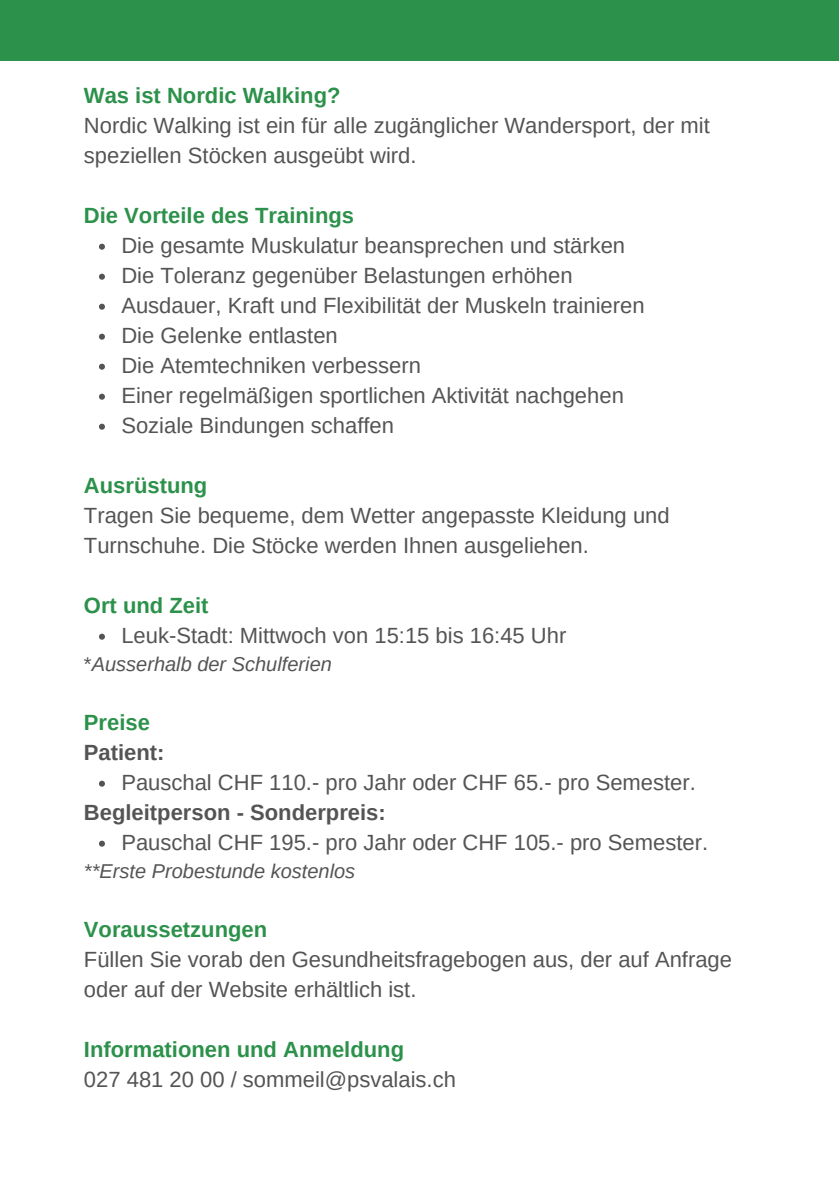
<style>
.page{position:relative;width:839px;height:1191px;background:#fff}
.page>*{position:absolute;margin:0;border:0;box-sizing:border-box;transform-origin:0 0}
.t1{font:22px/30px "Arimo";color:#545454}
.t2{font:700 22px "Arimo";color:#2c914a}
.t3{font:700 22px/30px "Arimo";color:#545454}
.t4{font:italic 20px "Arimo";color:#545454}
.s1{font-style:normal}
.s2{color:#2c914a}
</style>
<div class="page">
<div style="left:0;top:0;width:838px;height:61px;background:#2c914a"></div>
<svg style="left:99px;top:244px;width:6px;height:6px"></svg>
<svg style="left:99px;top:274px;width:6px;height:6px"></svg>
<svg style="left:99px;top:304px;width:6px;height:6px"></svg>
<svg style="left:99px;top:334px;width:6px;height:6px"></svg>
<svg style="left:99px;top:364px;width:6px;height:6px"></svg>
<svg style="left:99px;top:394px;width:6px;height:6px"></svg>
<svg style="left:99px;top:424px;width:6px;height:6px"></svg>
<svg style="left:99px;top:634px;width:6px;height:6px"></svg>
<svg style="left:99px;top:781px;width:6px;height:6px"></svg>
<svg style="left:99px;top:841px;width:6px;height:6px"></svg>
<p class="t2" style="left:84px;top:83px;width:258px">Was ist Nordic Walking?</p>
<p class="t1" style="left:84px;top:110px;width:627px">Nordic Walking ist ein für alle zugänglicher Wandersport, der mit speziellen Stöcken ausgeübt wird.</p>
<h1 class="t2" style="left:84px;top:203px;width:271px">Die Vorteile des Trainings</h1>
<p class="t1" style="left:121px;top:230px;width:505px">Die gesamte Muskulatur beansprechen und stärken</p>
<p class="t1" style="left:121px;top:260px;width:453px">Die Toleranz gegenüber Belastungen erhöhen</p>
<p class="t1" style="left:121px;top:290px;width:524px">Ausdauer, Kraft und Flexibilität der Muskeln trainieren</p>
<p class="t1" style="left:121px;top:320px;width:218px">Die Gelenke entlasten</p>
<p class="t1" style="left:121px;top:350px;width:301px">Die Atemtechniken verbessern</p>
<p class="t1" style="left:121px;top:380px;width:504px">Einer regelmäßigen sportlichen Aktivität nachgehen</p>
<p class="t1" style="left:121px;top:410px;width:274px">Soziale Bindungen schaffen</p>
<p class="t2" style="left:84px;top:473px;width:125px">Ausrüstung</p>
<p class="t1" style="left:84px;top:500px;width:587px">Tragen Sie bequeme, dem Wetter angepasste Kleidung und<br>Turnschuhe. Die Stöcke werden Ihnen ausgeliehen.</p>
<h1 class="t2" style="left:84px;top:593px;width:126px">Ort und Zeit</h1>
<p class="t1" style="left:121px;top:620px;width:446px">Leuk-Stadt: Mittwoch von 15:15 bis 16:45 Uhr</p>
<p class="t4" style="left:84px;top:653px;width:249px"><span class="s1">*</span>Ausserhalb der Schulferien</p>
<h1 class="t3" style="left:84px;top:707px;width:82px"><span class="s2">Preise<br></span>Patient:</h1>
<p class="t1" style="left:121px;top:767px;width:576px">Pauschal CHF 110.- pro Jahr oder CHF 65.- pro Semester.</p>
<h1 class="t3" style="left:84px;top:797px;width:303px">Begleitperson - Sonderpreis:</h1>
<p class="t1" style="left:121px;top:827px;width:588px">Pauschal CHF 195.- pro Jahr oder CHF 105.- pro Semester.</p>
<p class="t4" style="left:84px;top:860px;width:273px">**Erste Probestunde kostenlos</p>
<p class="t2" style="left:84px;top:917px;width:185px">Voraussetzungen</p>
<p class="t1" style="left:84px;top:944px;width:649px">Füllen Sie vorab den Gesundheitsfragebogen aus, der auf Anfrage oder auf der Website erhältlich ist.</p>
<p class="t2" style="left:84px;top:1037px;width:321px">Informationen und Anmeldung</p>
<p class="t1" style="left:84px;top:1064px;width:373px">027 481 20 00 / sommeil@psvalais.ch</p>
</div>
